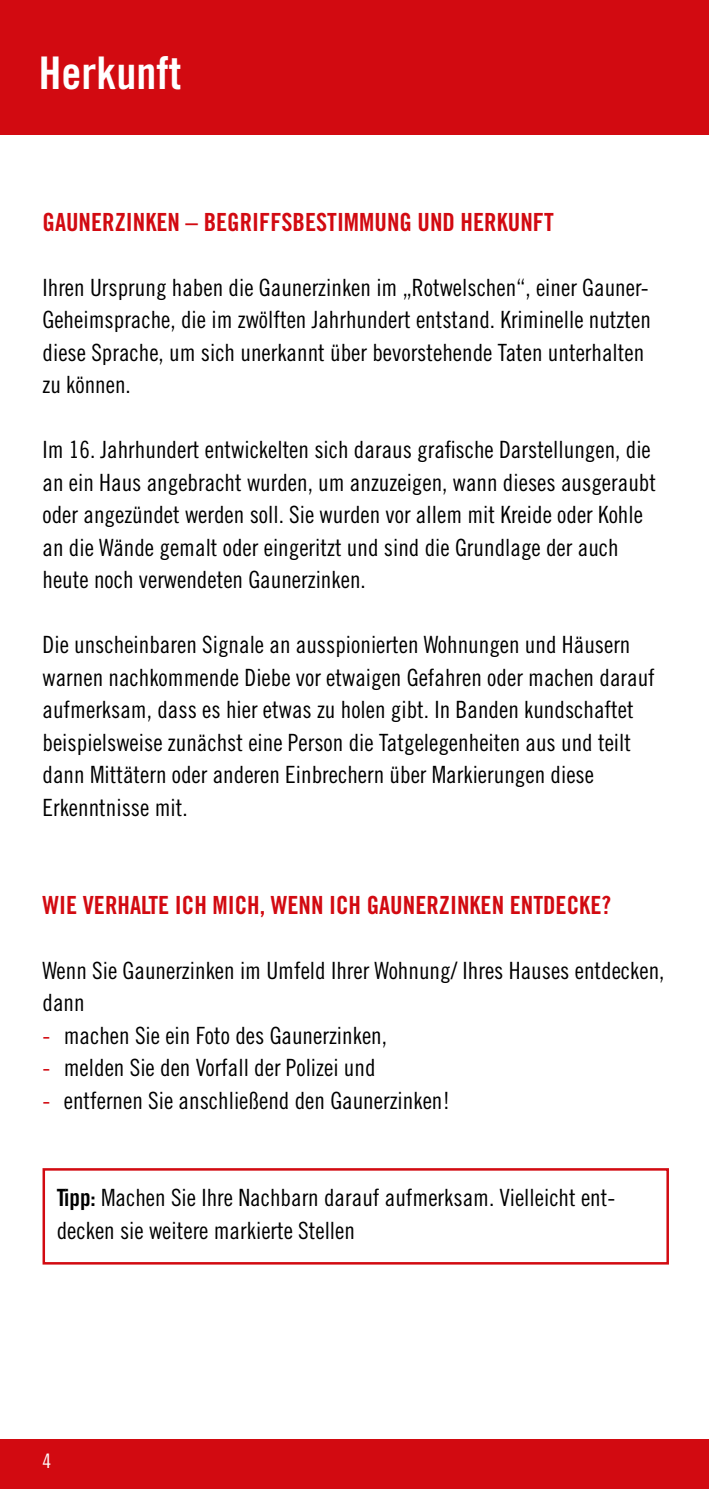
<style>
.page{position:relative;width:709px;height:1489px;background:#fff}
.page>*{position:absolute;margin:0;border:0;box-sizing:border-box;transform-origin:0 0}
.t1{font:45px "Trade Gothic LT Pro Bd Cn 20";color:#fff}
.t2{font:25px "Trade Gothic LT Pro Bd Cn 20";color:#d20a11}
.t3{font:23.75px/32.5px "Trade Gothic LT Pro Cn 18";color:#000}
.t4{font:20px "Trade Gothic LT Pro Cn 18";color:#fff}
.s1{color:#d20a11}
.s2{font-family:"Trade Gothic LT Pro Bd Cn 20"}
</style>
<div class="page">
<div style="left:0;top:0;width:709px;height:135px;background:#d20a11"></div>
<div style="left:0;top:1439px;width:709px;height:49px;background:#d20a11"></div>
<div style="left:43px;top:1168px;width:626px;height:96px;border:2px solid #d20a11"></div>
<h1 class="t1" style="left:39px;top:46px;width:144px">Herkunft</h1>
<p class="t2" style="left:43px;top:207px;width:512px">GAUNERZINKEN – BEGRIFFSBESTIMMUNG UND HERKUNFT</p>
<p class="t3" style="left:43px;top:271px;width:610px">Ihren Ursprung haben die Gaunerzinken im „Rotwelschen“, einer Gauner-Geheimsprache, die im zwölften Jahrhundert entstand. Kriminelle nutzten diese Sprache, um sich unerkannt über bevorstehende Taten unterhalten zu können.</p>
<p class="t3" style="left:43px;top:433px;width:615px">Im 16. Jahrhundert entwickelten sich daraus grafische Darstellungen, die an ein Haus angebracht wurden, um anzuzeigen, wann dieses ausgeraubt oder angezündet werden soll. Sie wurden vor allem mit Kreide oder Kohle an die Wände gemalt oder eingeritzt und sind die Grundlage der auch heute noch verwendeten Gaunerzinken.</p>
<p class="t3" style="left:43px;top:628px;width:614px">Die unscheinbaren Signale an ausspionierten Wohnungen und Häusern warnen nachkommende Diebe vor etwaigen Gefahren oder machen darauf aufmerksam, dass es hier etwas zu holen gibt. In Banden kundschaftet beispielsweise zunächst eine Person die Tatgelegenheiten aus und teilt dann Mittätern oder anderen Einbrechern über Markierungen diese Erkenntnisse mit.</p>
<p class="t2" style="left:43px;top:889px;width:570px">WIE VERHALTE ICH MICH, WENN ICH GAUNERZINKEN ENTDECKE?</p>
<p class="t3" style="left:43px;top:953px;width:623px">Wenn Sie Gaunerzinken im Umfeld Ihrer Wohnung/ Ihres Hauses entdecken, dann</p>
<p class="t3" style="left:43px;top:1018px;width:346px"><span class="s1">-</span> machen Sie ein Foto des Gaunerzinken,</p>
<p class="t3" style="left:43px;top:1051px;width:334px"><span class="s1">-</span> melden Sie den Vorfall der Polizei und</p>
<p class="t3" style="left:43px;top:1083px;width:409px"><span class="s1">-</span> entfernen Sie anschließend den Gaunerzinken!</p>
<p class="t3" style="left:57px;top:1181px;width:560px"><span class="s2">Tipp:</span> Machen Sie Ihre Nachbarn darauf aufmerksam. Vielleicht ent&shy;decken sie weitere markierte Stellen</p>
<p class="t4" style="left:43px;top:1448px;width:10px">4</p>
</div>
